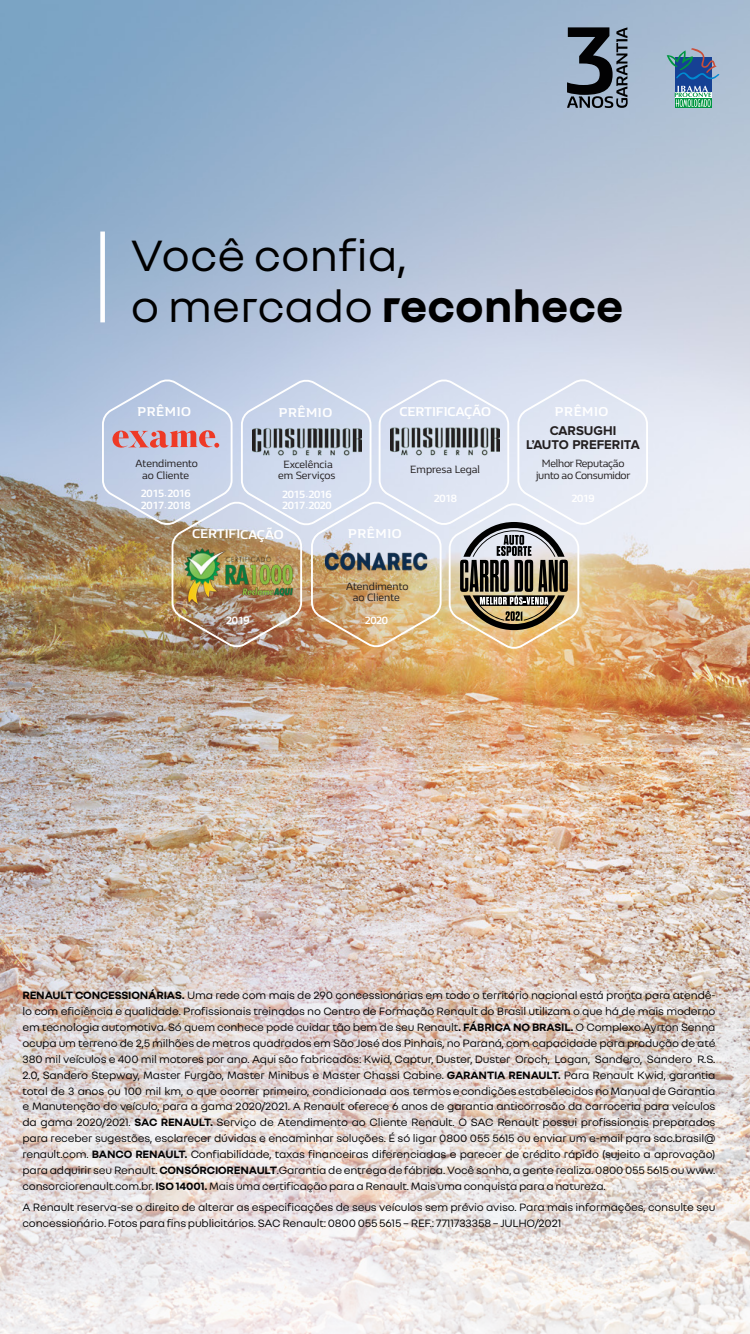
<style>
.page{position:relative;width:750px;height:1334px;background:#fff}
.page>*{position:absolute;margin:0;border:0;box-sizing:border-box;transform-origin:0 0}
.t1{font:700 47.4px "Nouvel R";color:#000}
.t2{font:47.4px "Nouvel R";color:#000}
.t3{font:700 13.2px "Renault Life";letter-spacing:.01em;color:#fff}
.t4{font:700 13.2px/13.9px "Proxima Nova";color:#231f20;text-align:center}
.t5{font:11.6px/16px "Nouvel R";letter-spacing:-.015em;color:#020203;text-align:justify}
.t6{font:10.8px/11.6px "Renault Life";color:#231f20;text-align:center}
.t7{font:700 10.8px "Renault Life";letter-spacing:-.05em;color:#fff}
.t8{font:10.8px/11.6px "Renault Life";letter-spacing:-.025em;color:#231f20;text-align:center}
.t9{font:700 4.6px "Renault Life";color:#fff}
.s1{font-weight:400}
.s2{font-weight:700}
</style>
<div class="page">
<img style="left:0;top:0;width:750px;height:720px">
<img style="left:0;top:720px;width:750px;height:614px">
<svg style="left:567px;top:27px;width:61px;height:81px;background:#5d6876"></svg>
<div style="left:675px;top:98px;width:36px;height:10px;background:#009641"></div>
<div style="left:675px;top:57px;width:36px;height:35px;background:#164194"></div>
<svg style="left:667px;top:48px;width:52px;height:31px"></svg>
<svg style="left:675px;top:86px;width:36px;height:21px"></svg>
<img style="left:102px;top:379px;width:546px;height:270px">
<div style="left:100px;top:232px;width:5px;height:90px;background:#fff"></div>
<p class="t2" style="left:131px;top:225px;width:277px">Você confia,</p>
<p class="t1" style="left:131px;top:275px;width:494px"><span class="s1">o mercado</span> reconhece</p>
<p class="t3" style="left:138px;top:403px;width:55px">PRÊMIO</p>
<p class="t3" style="left:279px;top:403px;width:55px">PRÊMIO</p>
<p class="t3" style="left:400px;top:403px;width:93px">CERTIFICAÇÃO</p>
<p class="t3" style="left:555px;top:403px;width:55px">PRÊMIO</p>
<p class="t6" style="left:136px;top:458px;width:64px">Atendimento ao Cliente</p>
<p class="t7" style="left:141px;top:486px;width:51px">2015 2016</p>
<p class="t9" style="left:165px;top:493px;width:4px">•</p>
<p class="t7" style="left:141px;top:498px;width:51px">2017 2018</p>
<p class="t9" style="left:165px;top:504px;width:4px">•</p>
<p class="t6" style="left:278px;top:458px;width:59px">Excelência em Serviços</p>
<p class="t7" style="left:282px;top:487px;width:51px">2015 2016</p>
<p class="t9" style="left:306px;top:493px;width:4px">•</p>
<p class="t7" style="left:282px;top:498px;width:51px">2017 2020</p>
<p class="t9" style="left:306px;top:505px;width:4px">•</p>
<p class="t6" style="left:410px;top:463px;width:71px">Empresa Legal</p>
<p class="t7" style="left:434px;top:491px;width:25px">2018</p>
<p class="t4" style="left:526px;top:424px;width:115px">CARSUGHI<br>L’AUTO PREFERITA</p>
<p class="t8" style="left:536px;top:457px;width:96px">Melhor Reputação junto ao Consumidor</p>
<p class="t7" style="left:572px;top:491px;width:25px">2019</p>
<p class="t3" style="left:192px;top:525px;width:93px">CERTIFICAÇÃO</p>
<p class="t3" style="left:348px;top:525px;width:55px">PRÊMIO</p>
<p class="t7" style="left:226px;top:613px;width:25px">2019</p>
<p class="t6" style="left:346px;top:580px;width:64px">Atendimento ao Cliente</p>
<p class="t7" style="left:365px;top:613px;width:25px">2020</p>
<p class="t5" style="left:22px;top:986px;width:695px"><span class="s2">RENAULT CONCESSIONÁRIAS.</span> Uma rede com mais de 290 concessionárias em todo o território nacional está pronta para atendê&shy;lo com eficiência e qualidade. Profissionais treinados no Centro de Formação Renault do Brasil utilizam o que há de mais moderno em tecnologia automotiva. Só quem conhece pode cuidar tão bem de seu Renault<span class="s2">. FÁBRICA NO BRASIL.</span> O Complexo Ayrton Senna ocupa um terreno de 2,5 milhões de metros quadrados em São José dos Pinhais, no Paraná, com capacidade para produção de até 380 mil veículos e 400 mil motores por ano. Aqui são fabricados: Kwid, Captur, Duster, Duster Oroch, Logan, Sandero, Sandero R.S.<br>2.0, Sandero Stepway, Master Furgão, Master Minibus e Master Chassi Cabine. <span class="s2">GARANTIA RENAULT.</span> Para Renault Kwid, garantia total de 3 anos ou 100 mil km, o que ocorrer primeiro, condicionada aos termos e condições estabelecidos no Manual de Garantia e Manutenção do veículo, para a gama 2020/2021. A Renault oferece 6 anos de garantia anticorrosão da carroceria para veículos da gama 2020/2021. <span class="s2">SAC RENAULT.</span> Serviço de Atendimento ao Cliente Renault. O SAC Renault possui profissionais preparados para receber sugestões, esclarecer dúvidas e encaminhar soluções. É só ligar 0800 055 5615 ou enviar um e-mail para sac.brasil@ renault.com. <span class="s2">BANCO RENAULT.</span> Confiabilidade, taxas financeiras diferenciadas e parecer de crédito rápido (sujeito a aprovação) para adquirir seu Renault. <span class="s2">CONSÓRCIORENAULT</span>.Garantia de entrega de fábrica. Você sonha, a gente realiza. 0800 055 5615 ou www. consorciorenault.com.br. <span class="s2">ISO 14001.</span> Mais uma certificação para a Renault. Mais uma conquista para a natureza.</p>
<p class="t5" style="left:22px;top:1199px;width:694px">A Renault reserva-se o direito de alterar as especificações de seus veículos sem prévio aviso. Para mais informações, consulte seu concessionário. Fotos para fins publicitários. SAC Renault: 0800 055 5615 – REF.: 7711733358 – JULHO/2021</p>
</div>
